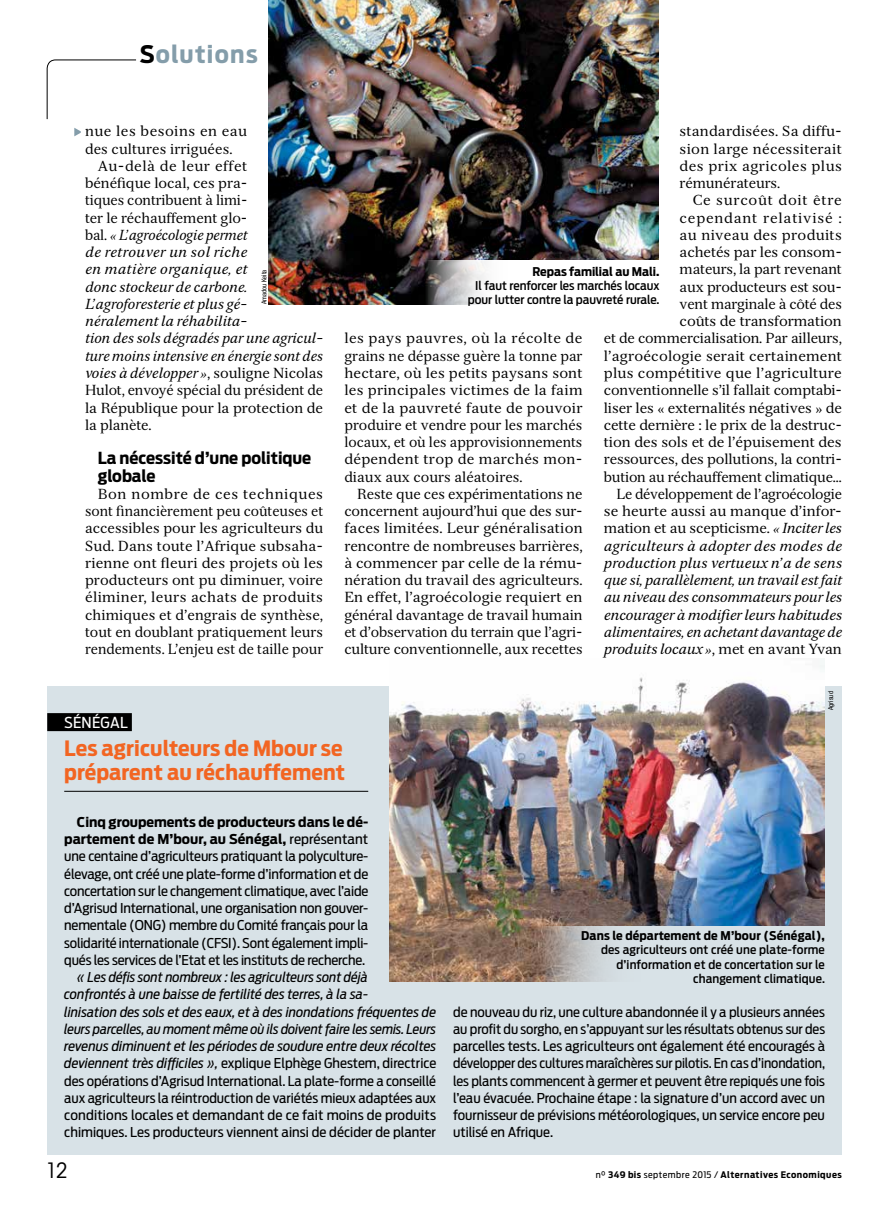
<style>
.page{position:relative;width:893px;height:1221px;background:#fff}
.page>*{position:absolute;margin:0;border:0;box-sizing:border-box;transform-origin:0 0}
.t1{font:700 24px "Antenna Cond";letter-spacing:.05em;color:#849daa;scale:1.07 1}
.t2{font:700 21px/24px "Antenna Cond";letter-spacing:.005em;color:#f26522;scale:1.07 1}
.t3{font:condensed 21px "ITC Avant Garde Std";color:#000;scale:1.07 1}
.t4{font:700 16.5px/17.2px "Antenna Cond";color:#000;scale:1.07 1}
.t5{font:15px "Antenna Cond";letter-spacing:.01em;color:#fff;scale:1.08 1}
.t6{font:14.25px/17.2px "Serif 12 Beta";letter-spacing:-.01em;color:#000;text-align:justify}
.t7{font:italic 14.25px/17.2px "Serif 12 Beta";letter-spacing:-.01em;color:#000}
.t8{font:italic 13.5px/17.2px "Antenna Cond";letter-spacing:-.005em;color:#000;scale:1.06 1}
.t9{font:13.5px/17.2px "Antenna Cond";letter-spacing:-.01em;color:#000;text-align:justify;scale:1.07 1}
.t10{font:13.5px/17.2px "Antenna Cond";letter-spacing:-.01em;color:#000;text-align:justify;scale:1.1 1}
.t11{font:500 12px/14.2px "Antenna Cond";color:#000;text-align:right;scale:1.07 1}
.t12{font:700 12px "Antenna Cond";letter-spacing:.005em;color:#000;scale:1.07 1}
.t13{font:700 9px "Antenna Cond";letter-spacing:.05em;color:#000;scale:1.07 1}
.t14{font:condensed 6.75px "Helvetica Neue LT Std";color:#000}
.s1{color:#000}
.s2{font-style:italic}
.s3{font-style:normal}
.s4{font-weight:700}
.s5{font-weight:400}
</style>
<div class="page">
<svg style="left:46px;top:59px;width:90px;height:61px"></svg>
<svg style="left:74px;top:128px;width:7px;height:8px"></svg>
<div style="left:47px;top:686px;width:795px;height:468px;background:#d8e2e7"></div>
<div style="left:47px;top:713px;width:85px;height:18px;background:#000"></div>
<hr style="left:64px;top:790px;width:304px;height:1px;background:#000">
<img style="left:389px;top:658px;width:436px;height:323px">
<svg style="left:532px;top:926px;width:293px;height:56px"></svg>
<img style="left:269px;top:0;width:389px;height:304px">
<svg style="left:417px;top:260px;width:241px;height:45px"></svg>
<h1 class="t1" style="left:140px;top:39px;width:111px"><span class="s1">S</span>olutions</h1>
<p class="t6" style="left:680px;top:123px;width:164px">standardisées. Sa diffu&shy;sion large nécessiterait des prix agricoles plus rémunérateurs.</p>
<p class="t6" style="left:604px;top:192px;width:240px;text-align:right">Ce surcoût doit être<br>cependant relativisé :<br>au niveau des produits<br>achetés par les consom-<br>mateurs, la part revenant<br>aux producteurs est sou-<br>vent marginale à côté des<br>coûts de transformation<br>et de commercialisation. Par ailleurs, l’agroécologie serait certainement plus compétitive que l’agriculture conventionnelle s’il fallait comptabi&shy;liser les « externalités négatives » de cette dernière : le prix de la destruc&shy;tion des sols et de l’épuisement des ressources, des pollutions, la contri&shy;bution au réchauffement climatique… Le développement de l’agroécologie se heurte aussi au manque d’infor&shy;mation et au scepticisme. <span class="s2">« Inciter les agriculteurs à adopter des modes de production plus vertueux n’a de sens que si, parallèlement, un travail est fait au niveau des consommateurs pour les encourager à modifier leurs habitudes alimentaires, en achetant davantage de produits locaux »</span>, met en avant Yvan</p>
<p class="t6" style="left:85px;top:123px;width:164px">nue les besoins en eau des cultures irriguées.</p>
<p class="t7" style="left:85px;top:157px;width:240px;text-indent:13px"><span class="s3">Au-delà de leur effet<br>bénéfique local, ces pra-<br>tiques contribuent à limi-<br>ter le réchauffement glo-<br>bal.</span> « L’agroécologie permet<br>de retrouver un sol riche<br>en matière organique, et<br>donc stockeur de carbone.<br>L’agroforesterie et plus gé&shy;néralement la réhabilita-<br>tion des sols dégradés par une agricul&shy;ture moins intensive en énergie sont des voies à développer »<span class="s3">, souligne Nicolas<br>Hulot, envoyé spécial du président de la République pour la protection de la planète.</span></p>
<p class="t4" style="left:98px;top:449px;width:201px">La nécessité d’une politique globale</p>
<p class="t6" style="left:85px;top:485px;width:240px;text-indent:13px">Bon nombre de ces techniques sont financièrement peu coûteuses et accessibles pour les agriculteurs du Sud. Dans toute l’Afrique subsaha&shy;rienne ont fleuri des projets où les producteurs ont pu diminuer, voire éliminer, leurs achats de produits chimiques et d’engrais de synthèse, tout en doublant pratiquement leurs rendements. L’enjeu est de taille pour</p>
<p class="t14" style="left:260px;top:304px;width:36px;rotate:-90deg">Amadou Keita</p>
<p class="t12" style="left:532px;top:264px;width:120px">Repas familial au Mali.</p>
<p class="t11" style="left:468px;top:278px;width:181px">Il faut renforcer les marchés locaux pour lutter contre la pauvreté rurale.</p>
<p class="t6" style="left:344px;top:330px;width:240px">les pays pauvres, où la récolte de grains ne dépasse guère la tonne par hectare, où les petits paysans sont les principales victimes de la faim et de la pauvreté faute de pouvoir produire et vendre pour les marchés locaux, et où les approvisionnements dépendent trop de marchés mon&shy;diaux aux cours aléatoires.</p>
<p class="t6" style="left:344px;top:485px;width:240px;text-indent:13px">Reste que ces expérimentations ne concernent aujourd’hui que des sur&shy;faces limitées. Leur généralisation rencontre de nombreuses barrières, à commencer par celle de la rému&shy;nération du travail des agriculteurs.<br>En effet, l’agroécologie requiert en général davantage de travail humain et d’observation du terrain que l’agri&shy;culture conventionnelle, aux recettes</p>
<p class="t5" style="left:64px;top:713px;width:60px">SÉNÉGAL</p>
<h2 class="t2" style="left:64px;top:736px;width:264px">Les agriculteurs de Mbour se préparent au réchauffement</h2>
<p class="t10" style="left:64px;top:813px;width:278px;text-indent:13px"><span class="s4">Cinq groupements de producteurs dans le dé&shy;partement de M’bour, au Sénégal,</span> représentant une centaine d’agriculteurs pratiquant la polyculture&shy;élevage, ont créé une plate-forme d’information et de concertation sur le changement climatique, avec l’aide d’Agrisud International, une organisation non gouver&shy;nementale (ONG) membre du Comité français pour la solidarité internationale (CFSI). Sont également impli&shy;qués les services de l’Etat et les instituts de recherche.</p>
<p class="t8" style="left:64px;top:968px;width:353px;text-indent:13px">« Les défis sont nombreux : les agriculteurs sont déjà<br>confrontés à une baisse de fertilité des terres, à la sa-<br>linisation des sols et des eaux, et à des inondations fréquentes de leurs parcelles, au moment même où ils doivent faire les semis. Leurs revenus diminuent et les périodes de soudure entre deux récoltes deviennent très difficiles », <span class="s3">explique Elphège Ghestem, directrice des opérations d’Agrisud International. La plate-forme a conseillé aux agriculteurs la réintroduction de variétés mieux adaptées aux conditions locales et demandant de ce fait moins de produits chimiques. Les producteurs viennent ainsi de décider de planter</span></p>
<p class="t14" style="left:827px;top:710px;width:20px;rotate:-90deg">Agrisud</p>
<p class="t12" style="left:581px;top:928px;width:229px">Dans le département de M’bour (Sénégal),</p>
<p class="t11" style="left:601px;top:942px;width:211px">des agriculteurs ont créé une plate-forme d’information et de concertation sur le changement climatique.</p>
<p class="t9" style="left:453px;top:1003px;width:349px">de nouveau du riz, une culture abandonnée il y a plusieurs années au profit du sorgho, en s’appuyant sur les résultats obtenus sur des parcelles tests. Les agriculteurs ont également été encouragés à développer des cultures maraîchères sur pilotis. En cas d’inondation, les plants commencent à germer et peuvent être repiqués une fois l’eau évacuée. Prochaine étape : la signature d’un accord avec un fournisseur de prévisions météorologiques, un service encore peu utilisé en Afrique.</p>
<h2 class="t3" style="left:46px;top:1158px;width:22px">12</h2>
<p class="t13" style="left:596px;top:1169px;width:232px"><span class="s5">n°</span> 349 bis <span class="s5">septembre 2015 /</span> Alternatives Economiques</p>
</div>
